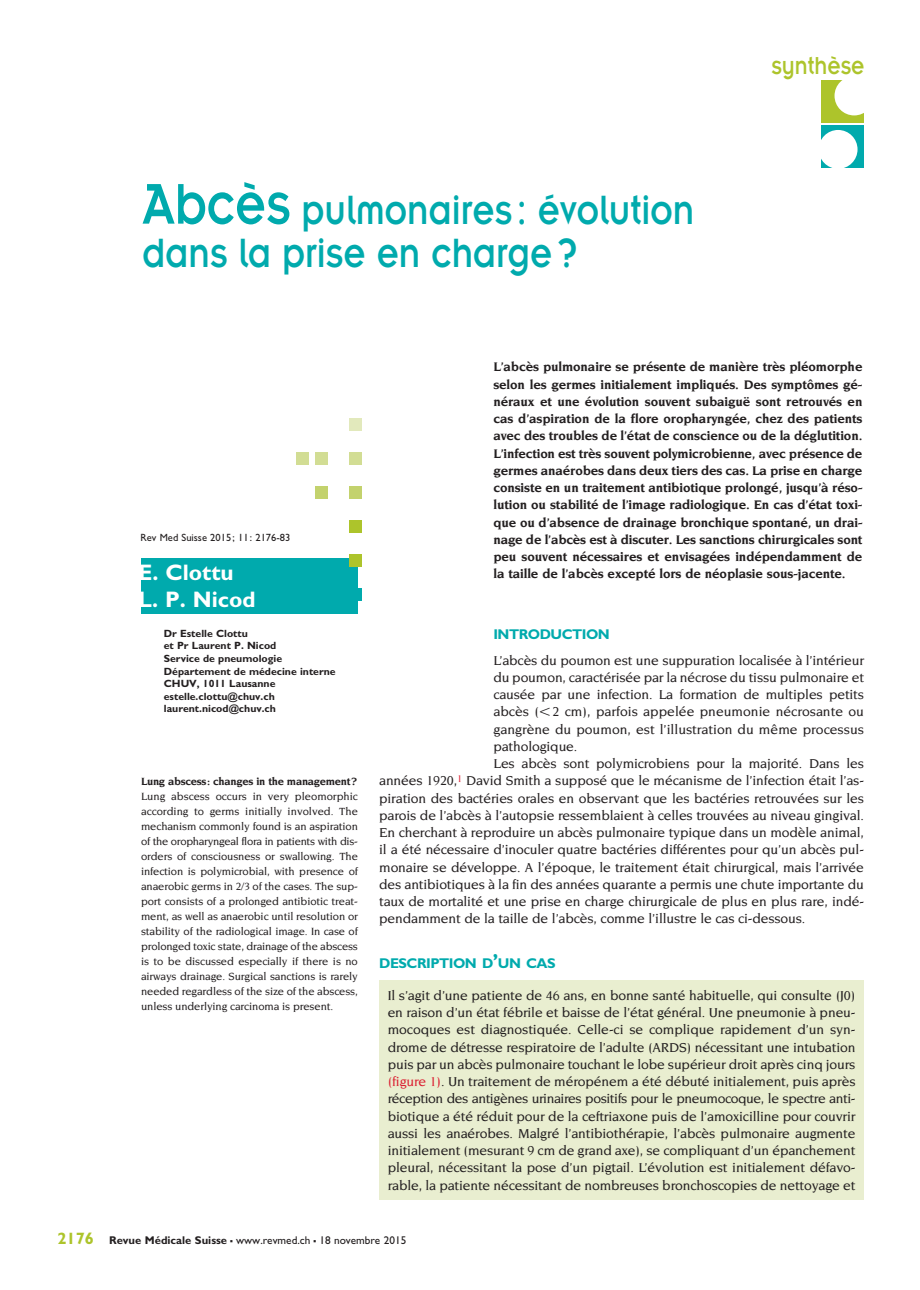
<style>
.page{position:relative;width:920px;height:1290px;background:#fff}
.page>*{position:absolute;margin:0;border:0;box-sizing:border-box;transform-origin:0 0}
.t1{font:45px/43.5px "Insignia";color:#00aaad;scale:.83 1}
.t2{font:27px "Insignia";color:#adc42b;scale:.83 1}
.t3{font:700 22.5px/27px "Gill Sans";color:#fff}
.t4{font:700 14.1px "Gill Sans";letter-spacing:-.035em;color:#00aaad}
.t5{font:500 13.95px/17.2px "Novarese";letter-spacing:-.01em;color:#231f20;text-align:justify}
.t6{font:700 13.5px/17.2px "Novarese";letter-spacing:-.01em;color:#231f20;text-align:justify}
.t7{font:500 11.25px/15px "Novarese";letter-spacing:-.01em;color:#231f20;text-align:justify}
.t8{font:11.25px "Gill Sans";color:#231f20}
.t9{font:700 11.25px "Novarese";letter-spacing:-.025em;color:#231f20}
.t10{font:700 10.5px/12.6px "Gill Sans";color:#231f20}
.t11{font:10.5px "Gill Sans";color:#231f20}
.s1{font-size:63px}
.s2{font-family:"European Pi Two";font-weight:400}
.s3{font-size:20.25px}
.s4{color:#db2032}
.s5{font-weight:700;font-size:16.5px;color:#adc42b}
.s6{font-weight:700}
.s7{font-weight:700;font-size:16.5px}
</style>
<div class="page">
<div style="left:141px;top:558px;width:217px;height:55px;background:#00aaad"></div>
<div style="left:349px;top:418px;width:12px;height:13px;background:#e2e9bc"></div>
<div style="left:349px;top:452px;width:12px;height:13px;background:#d2dd94"></div>
<div style="left:349px;top:486px;width:12px;height:13px;background:#c3d26d"></div>
<div style="left:315px;top:452px;width:12px;height:13px;background:#d2dd94"></div>
<div style="left:315px;top:486px;width:12px;height:13px;background:#c3d26d"></div>
<div style="left:296px;top:452px;width:12px;height:13px;background:#d2dd94"></div>
<div style="left:349px;top:520px;width:12px;height:13px;background:#adc42b"></div>
<div style="left:349px;top:554px;width:12px;height:13px;background:#adc42b"></div>
<div style="left:349px;top:588px;width:12px;height:13px;background:#00aaad"></div>
<div style="left:821px;top:80px;width:43px;height:43px;background:#adc42b"></div>
<div style="left:834px;top:76px;width:40px;height:39px;background:#fff;border-radius:50%"></div>
<div style="left:821px;top:125px;width:43px;height:43px;background:#00aaad"></div>
<div style="left:819px;top:130px;width:38px;height:39px;background:#fff;border-radius:50%"></div>
<div style="left:379px;top:981px;width:485px;height:219px;background:#e9eed0"></div>
<h1 class="t1" style="left:143px;top:188px;width:666px"><span class="s1">Abcès</span> pulmonaires : évolution dans la prise en charge?</h1>
<h2 class="t2" style="left:771px;top:52px;width:114px">synthèse</h2>
<p class="t11" style="left:141px;top:531px;width:151px">Rev Med Suisse 2015; 11 : 2176-83</p>
<h3 class="t3" style="left:138px;top:559px;width:119px">E. Clottu<br>L. P. Nicod</h3>
<p class="t6" style="left:493px;top:358px;width:371px">L’abcès pulmonaire se présente de manière très pléomorphe selon les germes initialement impliqués. Des symptômes gé&shy;néraux et une évolution souvent subaiguë sont retrouvés en cas d’aspiration de la flore oropharyngée, chez des patients avec des troubles de l’état de conscience ou de la déglutition.<br>L’infection est très souvent polymicrobienne, avec présence de germes anaérobes dans deux tiers des cas. La prise en charge consiste en un traitement antibiotique prolongé, jusqu’à réso&shy;lution ou stabilité de l’image radiologique. En cas d’état toxi&shy;que ou d’absence de drainage bronchique spontané, un drai&shy;nage de l’abcès est à discuter. Les sanctions chirurgicales sont peu souvent nécessaires et envisagées indépendamment de la taille de l’abcès excepté lors de néoplasie sous-jacente.</p>
<p class="t10" style="left:164px;top:627px;width:173px">Dr Estelle Clottu<br>et Pr Laurent P. Nicod<br>Service de pneumologie<br>Département de médecine interne<br>CHUV, 1011 Lausanne estelle.clottu@chuv.ch laurent.nicod@chuv.ch</p>
<p class="t4" style="left:493px;top:626px;width:118px">INTRODUCTION</p>
<p class="t5" style="left:493px;top:651px;width:372px">L’abcès du poumon est une suppuration localisée à l’intérieur</p>
<p class="t5" style="left:493px;top:668px;width:372px">du poumon, caractérisée par la nécrose du tissu pulmonaire et</p>
<p class="t5" style="left:493px;top:686px;width:372px">causée par une infection. La formation de multiples petits</p>
<p class="t5" style="left:493px;top:703px;width:372px">abcès (<span class="s2">l</span>2 cm), parfois appelée pneumonie nécrosante ou</p>
<p class="t5" style="left:493px;top:720px;width:372px">gangrène du poumon, est l’illustration du même processus</p>
<p class="t5" style="left:493px;top:737px;width:85px">pathologique.</p>
<p class="t5" style="left:493px;top:755px;width:372px">Les abcès sont polymicrobiens pour la majorité. Dans les</p>
<p class="t5" style="left:379px;top:772px;width:486px">années 1920,<sup>1</sup> David Smith a supposé que le mécanisme de l’infection était l’as-</p>
<p class="t5" style="left:379px;top:789px;width:486px">piration des bactéries orales en observant que les bactéries retrouvées sur les</p>
<p class="t5" style="left:379px;top:806px;width:486px">parois de l’abcès à l’autopsie ressemblaient à celles trouvées au niveau gingival.</p>
<p class="t5" style="left:379px;top:824px;width:486px">En cherchant à reproduire un abcès pulmonaire typique dans un modèle animal,</p>
<p class="t5" style="left:379px;top:841px;width:486px">il a été nécessaire d’inoculer quatre bactéries différentes pour qu’un abcès pul-</p>
<p class="t5" style="left:379px;top:858px;width:486px">monaire se développe. A l’époque, le traitement était chirurgical, mais l’arrivée</p>
<p class="t5" style="left:379px;top:875px;width:486px">des antibiotiques à la fin des années quarante a permis une chute importante du</p>
<p class="t5" style="left:379px;top:893px;width:486px">taux de mortalité et une prise en charge chirurgicale de plus en plus rare, indé-</p>
<p class="t5" style="left:379px;top:910px;width:428px">pendamment de la taille de l’abcès, comme l’illustre le cas ci-dessous.</p>
<p class="t4" style="left:379px;top:955px;width:178px">DESCRIPTION D<span class="s3">’</span>UN CAS</p>
<p class="t5" style="left:388px;top:986px;width:469px">Il s’agit d’une patiente de 46 ans, en bonne santé habituelle, qui consulte (J0) en raison d’un état fébrile et baisse de l’état général. Une pneumonie à pneu&shy;mocoques est diagnostiquée. Celle-ci se complique rapidement d’un syn&shy;drome de détresse respiratoire de l’adulte (ARDS) nécessitant une intubation puis par un abcès pulmonaire touchant le lobe supérieur droit après cinq jours <span class="s4">(figure 1)</span>. Un traitement de méropénem a été débuté initialement, puis après réception des antigènes urinaires positifs pour le pneumocoque, le spectre anti&shy;biotique a été réduit pour de la ceftriaxone puis de l’amoxicilline pour couvrir aussi les anaérobes. Malgré l’antibiothérapie, l’abcès pulmonaire augmente initialement (mesurant 9 cm de grand axe), se compliquant d’un épanchement pleural, nécessitant la pose d’un pigtail. L’évolution est initialement défavo&shy;rable, la patiente nécessitant de nombreuses bronchoscopies de nettoyage et</p>
<p class="t9" style="left:141px;top:775px;width:218px">Lung abscess: changes in the management?</p>
<p class="t7" style="left:141px;top:788px;width:218px">Lung abscess occurs in very pleomorphic according to germs initially involved. The mechanism commonly found is an aspiration of the oropharyngeal flora in patients with dis&shy;orders of consciousness or swallowing. The infection is polymicrobial, with presence of anaerobic germs in 2/3 of the cases. The sup&shy;port consists of a prolonged antibiotic treat&shy;ment, as well as anaerobic until resolution or stability of the radiological image. In case of prolonged toxic state, drainage of the abscess is to be discussed especially if there is no airways drainage. Surgical sanctions is rarely needed regardless of the size of the abscess, unless underlying carcinoma is present.</p>
<p class="t8" style="left:58px;top:1233px;width:350px"><span class="s5">2176</span> <span class="s6">Revue Médicale Suisse</span> <span class="s7">–</span> www.revmed.ch <span class="s7">–</span> 18 novembre 2015</p>
</div>
